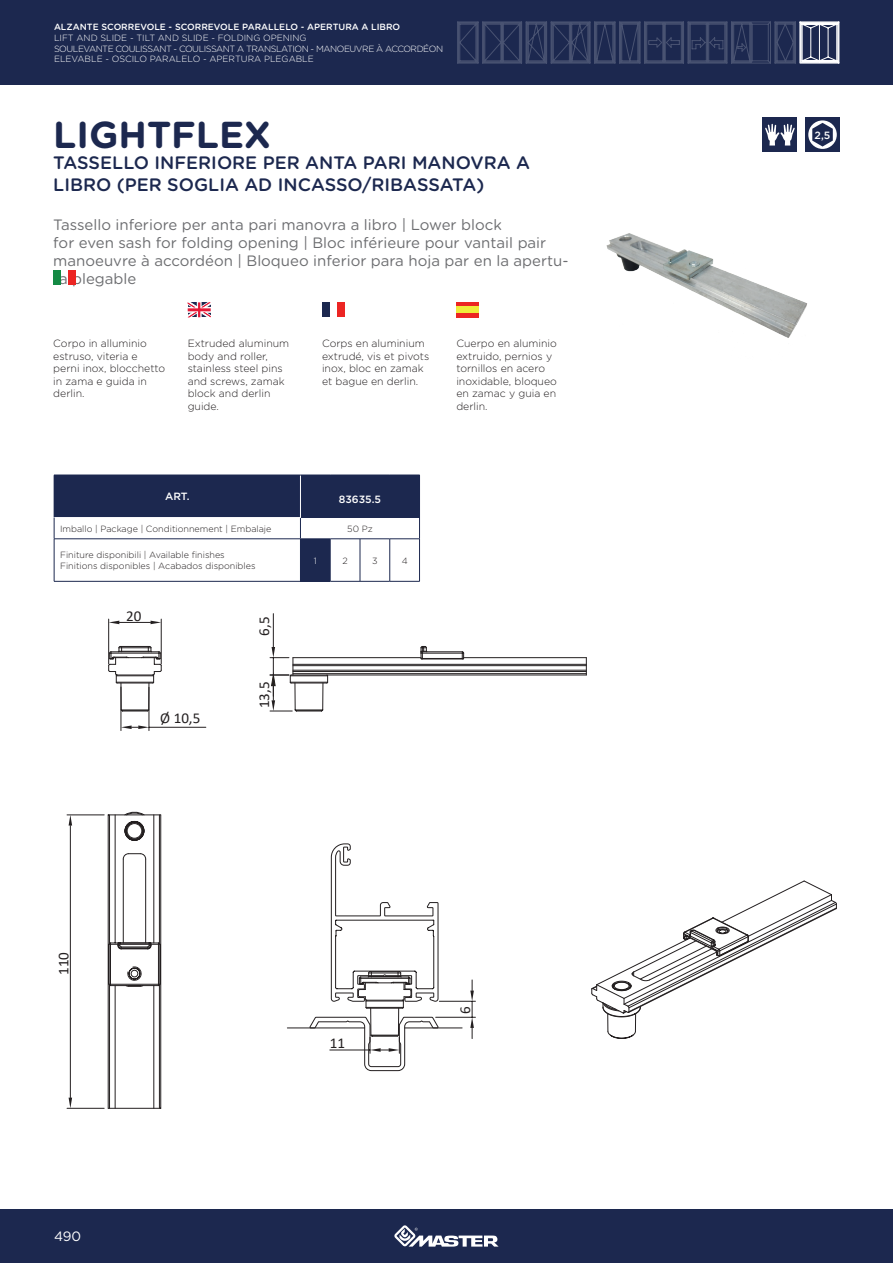
<style>
.page{position:relative;width:893px;height:1263px;background:#fff}
.page>*{position:absolute;margin:0;border:0;box-sizing:border-box;transform-origin:0 0}
.t1{font:700 37.5px "Gotham Rounded";color:#1c284f}
.t2{font:500 18px/21.6px "Gotham Rounded";color:#1c284f}
.t3{font:15px/18px "Gotham Rounded";color:#6c6d70}
.t4{font:15px "Calibri";color:#231f20}
.t5{font:13.5px "Gotham";color:#fff}
.t6{font:300 10.5px/12.6px "Gotham";color:#231f20}
.t7{font:500 10.5px "Gotham";color:#fff}
.t8{font:300 9px/10.8px "Gotham Rounded";letter-spacing:-.03em;color:#fff}
.t9{font:300 9px/10.8px "Gotham";color:#231f20}
.t10{font:500 9px "Gotham Rounded";color:#fff}
.t11{font:300 9px "Gotham";color:#fff}
</style>
<div class="page">
<div style="left:0;top:0;width:893px;height:85px;background:#1c284f"></div>
<div style="left:0;top:1209px;width:893px;height:54px;background:#1c284f"></div>
<svg style="left:394px;top:1225px;width:104px;height:21px"></svg>
<svg style="left:799px;top:21px;width:40px;height:43px"></svg>
<svg style="left:188px;top:302px;width:23px;height:15px"></svg>
<div style="left:322px;top:302px;width:8px;height:15px;background:#1c284f"></div>
<div style="left:337px;top:302px;width:8px;height:15px;background:#ec2523"></div>
<div style="left:456px;top:302px;width:23px;height:5px;background:#ec2523"></div>
<div style="left:456px;top:307px;width:23px;height:6px;background:#f0eb3a"></div>
<hr style="left:456px;top:313px;width:23px;height:4px;background:#ec2523">
<div style="left:53px;top:270px;width:8px;height:15px;background:#148a44"></div>
<div style="left:69px;top:270px;width:7px;height:15px;background:#ec2523"></div>
<div style="left:54px;top:475px;width:246px;height:42px;background:#1c284f"></div>
<div style="left:300px;top:475px;width:119px;height:42px;background:#1c284f"></div>
<div style="left:300px;top:539px;width:30px;height:42px;background:#1c284f"></div>
<svg style="left:300px;top:518px;width:1px;height:20px"></svg>
<svg style="left:419px;top:517px;width:1px;height:21px"></svg>
<hr style="left:54px;top:538px;width:246px;height:1px;background:#1c284f">
<hr style="left:300px;top:475px;width:1px;height:42px;background:#fff">
<hr style="left:300px;top:475px;width:30px;height:1px;background:#1c284f">
<svg style="left:54px;top:518px;width:1px;height:21px"></svg>
<hr style="left:54px;top:539px;width:1px;height:42px;background:#1c284f">
<hr style="left:54px;top:581px;width:246px;height:1px;background:#1c284f">
<hr style="left:300px;top:538px;width:30px;height:1px;background:#1c284f">
<hr style="left:330px;top:538px;width:30px;height:1px;background:#1c284f">
<hr style="left:360px;top:538px;width:30px;height:1px;background:#1c284f">
<hr style="left:390px;top:538px;width:30px;height:1px;background:#1c284f">
<hr style="left:330px;top:539px;width:1px;height:42px;background:#1c284f">
<hr style="left:360px;top:539px;width:1px;height:42px;background:#1c284f">
<hr style="left:389px;top:539px;width:1px;height:42px;background:#1c284f">
<hr style="left:419px;top:539px;width:1px;height:42px;background:#1c284f">
<hr style="left:300px;top:581px;width:30px;height:1px;background:#1c284f">
<hr style="left:330px;top:581px;width:30px;height:1px;background:#1c284f">
<hr style="left:360px;top:581px;width:30px;height:1px;background:#1c284f">
<hr style="left:390px;top:581px;width:30px;height:1px;background:#1c284f">
<hr style="left:419px;top:475px;width:1px;height:42px;background:#1c284f">
<div style="left:763px;top:118px;width:34px;height:34px;background:#1c284f"></div>
<svg style="left:765px;top:124px;width:30px;height:22px"></svg>
<div style="left:805px;top:118px;width:35px;height:34px;background:#1c284f"></div>
<svg style="left:808px;top:120px;width:29px;height:29px"></svg>
<svg style="left:812px;top:123px;width:21px;height:24px"></svg>
<img style="left:606px;top:233px;width:201px;height:105px">
<hr style="left:439px;top:1001px;width:36px;height:1px;background:#231f20">
<hr style="left:436px;top:1017px;width:39px;height:1px;background:#231f20">
<svg style="left:309px;top:843px;width:165px;height:228px"></svg>
<hr style="left:405px;top:1028px;width:57px;height:1px;background:#231f20">
<hr style="left:287px;top:1028px;width:78px;height:1px;background:#231f20">
<svg style="left:591px;top:880px;width:246px;height:159px"></svg>
<hr style="left:273px;top:614px;width:1px;height:33px;background:#231f20">
<svg style="left:270px;top:646px;width:317px;height:66px"></svg>
<hr style="left:108px;top:619px;width:1px;height:45px;background:#231f20">
<hr style="left:161px;top:619px;width:1px;height:45px;background:#231f20">
<hr style="left:121px;top:687px;width:1px;height:44px;background:#231f20">
<hr style="left:149px;top:687px;width:1px;height:44px;background:#231f20">
<hr style="left:149px;top:727px;width:57px;height:1px;background:#231f20">
<svg style="left:108px;top:621px;width:54px;height:108px"></svg>
<hr style="left:67px;top:1108px;width:37px;height:1px;background:#231f20">
<hr style="left:67px;top:815px;width:37px;height:1px;background:#231f20">
<svg style="left:69px;top:811px;width:92px;height:298px"></svg>
<svg style="left:457px;top:21px;width:339px;height:43px"></svg>
<p class="t10" style="left:54px;top:20px;width:348px">ALZANTE SCORREVOLE - SCORREVOLE PARALLELO - APERTURA A LIBRO</p>
<p class="t8" style="left:54px;top:32px;width:391px">LIFT AND SLIDE - TILT AND SLIDE - FOLDING OPENING<br>SOULEVANTE COULISSANT - COULISSANT A TRANSLATION - MANOEUVRE À ACCORDÉON<br>ELEVABLE - OSCILO PARALELO - APERTURA PLEGABLE</p>
<h1 class="t1" style="left:53px;top:107px;width:219px">LIGHTFLEX</h1>
<h2 class="t2" style="left:53px;top:151px;width:478px">TASSELLO INFERIORE PER ANTA PARI MANOVRA A<br>LIBRO (PER SOGLIA AD INCASSO/RIBASSATA)</h2>
<h3 class="t3" style="left:53px;top:215px;width:517px">Tassello inferiore per anta pari manovra a libro | Lower block<br>for even sash for folding opening | Bloc inférieure pour vantail pair manoeuvre à accordéon | Bloqueo inferior para hoja par en la apertu&shy;ra plegable</h3>
<p class="t6" style="left:53px;top:337px;width:114px">Corpo in alluminio estruso, viteria e perni inox, blocchetto in zama e guida in derlin.</p>
<p class="t6" style="left:188px;top:337px;width:103px">Extruded aluminum body and roller, stainless steel pins and screws, zamak block and derlin guide.</p>
<p class="t6" style="left:322px;top:337px;width:109px">Corps en aluminium extrudé, vis et pivots inox, bloc en zamak et bague en derlin.</p>
<p class="t6" style="left:456px;top:337px;width:102px">Cuerpo en aluminio extruido, pernios y tornillos en acero inoxidable, bloqueo en zamac y guia en derlin.</p>
<p class="t7" style="left:165px;top:490px;width:26px">ART.</p>
<p class="t7" style="left:339px;top:492px;width:44px">83635.5</p>
<p class="t9" style="left:60px;top:523px;width:213px">Imballo | Package | Conditionnement | Embalaje</p>
<p class="t9" style="left:347px;top:523px;width:27px">50 Pz</p>
<p class="t9" style="left:60px;top:549px;width:197px">Finiture disponibili | Available finishes<br>Finitions disponibles | Acabados disponibles</p>
<p class="t11" style="left:314px;top:555px;width:5px">1</p>
<p class="t9" style="left:342px;top:555px;width:7px">2</p>
<p class="t9" style="left:372px;top:555px;width:7px">3</p>
<p class="t9" style="left:402px;top:555px;width:7px">4</p>
<h3 class="t4" style="left:126px;top:605px;width:17px">20</h3>
<h3 class="t4" style="left:160px;top:708px;width:42px">Ø 10,5</h3>
<h3 class="t4" style="left:254px;top:636px;width:21px;rotate:-90deg">6,5</h3>
<h3 class="t4" style="left:254px;top:708px;width:28px;rotate:-90deg">13,5</h3>
<h3 class="t4" style="left:53px;top:975px;width:24px;rotate:-90deg">110</h3>
<p class="t5" style="left:54px;top:1228px;width:29px">490</p>
<h3 class="t4" style="left:330px;top:1033px;width:17px">11</h3>
<h3 class="t4" style="left:455px;top:1014px;width:9px;rotate:-90deg">6</h3>
<p class="t7" style="left:815px;top:128px;width:17px">2,5</p>
</div>
